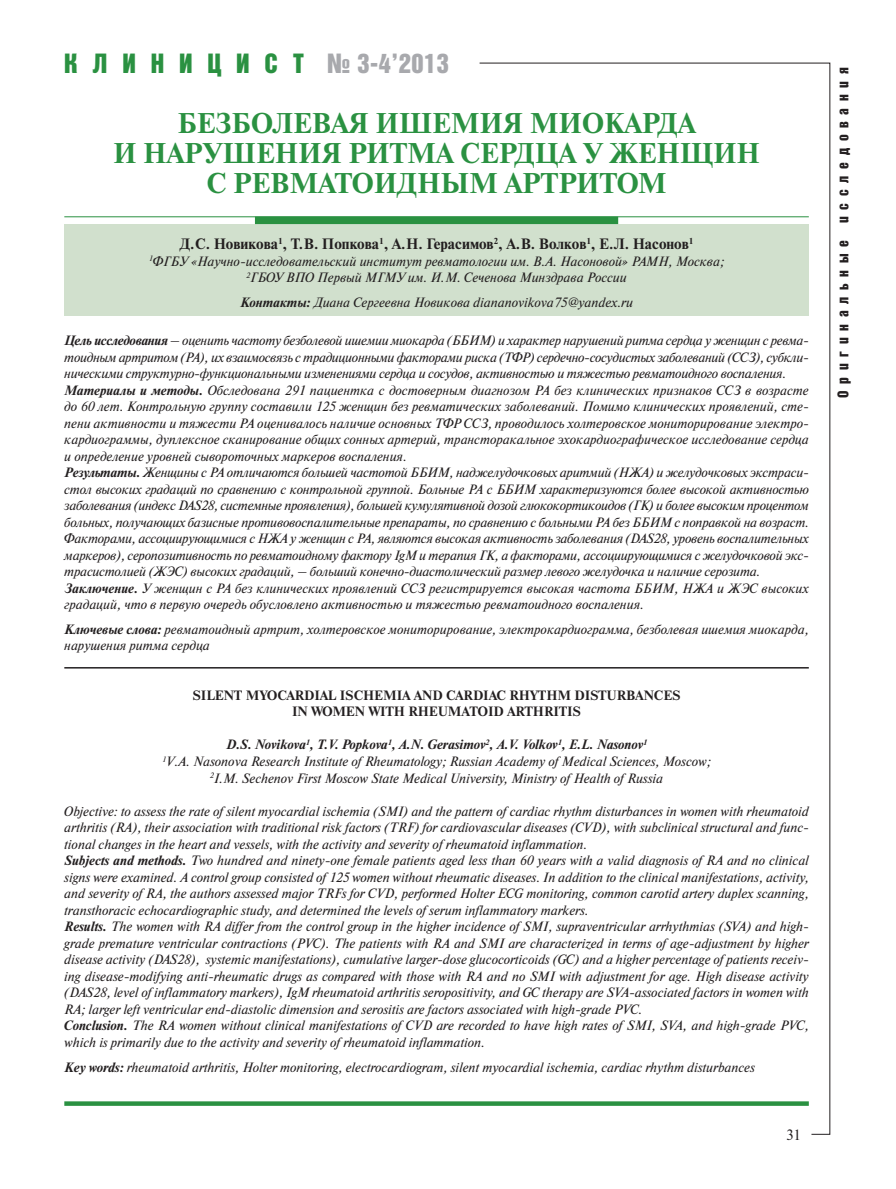
<style>
.page{position:relative;width:896px;height:1189px;background:#fff}
.page>*{position:absolute;margin:0;border:0;box-sizing:border-box;transform-origin:0 0}
.t1{font:700 28.5px/30px "Newton C";color:#2a9141;text-align:center}
.t2{font:27px "Bastion Kontrast Alt C";letter-spacing:.55em;color:#2a9141}
.t3{font:700 15px "Newton C";color:#231f20}
.t4{font:15px "Bastion Kontrast Alt C";letter-spacing:.45em;color:#231f20}
.t5{font:15px "Newton C";color:#231f20}
.t6{font:italic 13.5px/16.5px "Newton C";color:#231f20}
.t7{font:700 13.5px/16.2px "Newton C";color:#231f20;text-align:center}
.s1{color:#a8a9ad}
.s2{font-weight:700}
</style>
<div class="page">
<svg style="left:479px;top:63px;width:351px;height:1071px"></svg>
<div style="left:64px;top:224px;width:744px;height:92px;background:#d1e0cd"></div>
<div style="left:255px;top:217px;width:363px;height:7px;background:#2a9141"></div>
<hr style="left:64px;top:216px;width:744px;height:1px;background:#2a9141">
<hr style="left:64px;top:667px;width:744px;height:1px;background:#231f20">
<div style="left:64px;top:1101px;width:744px;height:5px;background:#2a9141"></div>
<h2 class="t2" style="left:64px;top:54px;width:386px">КЛИНИЦИСТ <span class="s1">№ 3-4’2013</span></h2>
<h1 class="t1" style="left:113px;top:110px;width:648px">БЕЗБОЛЕВАЯ ИШЕМИЯ МИОКАРДА<br>И НАРУШЕНИЯ РИТМА СЕРДЦА У ЖЕНЩИН<br>С РЕВМАТОИДНЫМ АРТРИТОМ</h1>
<p class="t3" style="left:180px;top:238px;width:515px">Д. С. Новикова<sup>1</sup>, Т. В. Попкова<sup>1</sup>, А. Н. Герасимов<sup>2</sup>, А. В. Волков<sup>1</sup>, Е. Л. Насонов<sup>1</sup></p>
<p class="t6" style="left:149px;top:254px;width:576px;text-align:center"><sup>1</sup>ФГБУ «Научно-исследовательский институт ревматологии им. В.А. Насоновой» РАМН, Москва;<br><sup>2</sup>ГБОУ ВПО Первый МГМУ им. И. М. Сеченова Минздрава России</p>
<p class="t6" style="left:240px;top:296px;width:394px"><span class="s2">Контакты:</span> Диана Сергеевна Новикова diananovikova75@yandex.ru</p>
<p class="t6" style="left:64px;top:333px;width:746px"><span class="s2">Цель исследования</span> – оценить частоту безболевой ишемии миокарда (ББИМ) и характер нарушений ритма сердца у женщин с ревма&shy;тоидным артритом (РА), их взаимосвязь с традиционными факторами риска (ТФР) сердечно-сосудистых заболеваний (ССЗ), субкли&shy;ническими структурно-функциональными изменениями сердца и сосудов, активностью и тяжестью ревматоидного воспаления.<br><span class="s2">Материалы и методы.</span> Обследована 291 пациентка с достоверным диагнозом РА без клинических признаков ССЗ в возрасте до 60 лет. Контрольную группу составили 125 женщин без ревматических заболеваний. Помимо клинических проявлений, сте&shy;пени активности и тяжести РА оценивалось наличие основных ТФР ССЗ, проводилось холтеровское мониторирование электро&shy;кардиограммы, дуплексное сканирование общих сонных артерий, трансторакальное эхокардиографическое исследование сердца и определение уровней сывороточных маркеров воспаления.<br><span class="s2">Результаты.</span> Женщины с РА отличаются большей частотой ББИМ, наджелудочковых аритмий (НЖА) и желудочковых экстраси&shy;стол высоких градаций по сравнению с контрольной группой. Больные РА с ББИМ характеризуются более высокой активностью заболевания (индекс DAS28, системные проявления), большей кумулятивной дозой глюкокортикоидов (ГК) и более высоким процентом больных, получающих базисные противовоспалительные препараты, по сравнению с больными РА без ББИМ с поправкой на возраст.<br>Факторами, ассоциирующимися с НЖА у женщин с РА, являются высокая активность заболевания (DAS28, уровень воспалительных маркеров), серопозитивность по ревматоидному фактору IgM и терапия ГК, а факторами, ассоциирующимися с желудочковой экс&shy;трасистолией (ЖЭС) высоких градаций, – больший конечно-диастолический размер левого желудочка и наличие серозита.<br><span class="s2">Заключение.</span> У женщин с РА без клинических проявлений ССЗ регистрируется высокая частота ББИМ, НЖА и ЖЭС высоких градаций, что в первую очередь обусловлено активностью и тяжестью ревматоидного воспаления.</p>
<p class="t6" style="left:64px;top:622px;width:746px"><span class="s2">Ключевые слова:</span> ревматоидный артрит, холтеровское мониторирование, электрокардиограмма, безболевая ишемия миокарда, нарушения ритма сердца</p>
<p class="t7" style="left:192px;top:688px;width:490px">SILENT MYOCARDIAL ISCHEMIA AND CARDIAC RHYTHM DISTURBANCES<br>IN WOMEN WITH RHEUMATOID ARTHRITIS</p>
<p class="t6" style="left:162px;top:738px;width:550px;text-align:center"><span class="s2">D.S. Novikova</span><sup>1</sup><span class="s2">, T.V. Popkova</span><sup>1</sup><span class="s2">, A.N. Gerasimov</span><sup>2</sup><span class="s2">, A.V. Volkov</span><sup>1</sup><span class="s2">, E.L. Nasonov</span><sup>1<br></sup><sup>1</sup>V.A. Nasonova Research Institute of Rheumatology; Russian Academy of Medical Sciences, Moscow;<br><sup>2</sup>I.M. Sechenov First Moscow State Medical University, Ministry of Health of Russia</p>
<p class="t6" style="left:64px;top:804px;width:746px">Objective: to assess the rate of silent myocardial ischemia (SMI) and the pattern of cardiac rhythm disturbances in women with rheumatoid arthritis (RA), their association with traditional risk factors (TRF) for cardiovascular diseases (CVD), with subclinical structural and func&shy;tional changes in the heart and vessels, with the activity and severity of rheumatoid inflammation.<br><span class="s2">Subjects and methods.</span> Two hundred and ninety-one female patients aged less than 60 years with a valid diagnosis of RA and no clinical signs were examined. A control group consisted of 125 women without rheumatic diseases. In addition to the clinical manifestations, activity, and severity of RA, the authors assessed major TRFs for CVD, performed Holter ECG monitoring, common carotid artery duplex scanning, transthoracic echocardiographic study, and determined the levels of serum inflammatory markers.<br><span class="s2">Results.</span> The women with RA differ from the control group in the higher incidence of SMI, supraventricular arrhythmias (SVA) and high&shy;grade premature ventricular contractions (PVC). The patients with RA and SMI are characterized in terms of age-adjustment by higher disease activity (DAS28), systemic manifestations), cumulative larger-dose glucocorticoids (GC) and a higher percentage of patients receiv&shy;ing disease-modifying anti-rheumatic drugs as compared with those with RA and no SMI with adjustment for age. High disease activity (DAS28, level of inflammatory markers), IgM rheumatoid arthritis seropositivity, and GC therapy are SVA-associated factors in women with RA; larger left ventricular end-diastolic dimension and serositis are factors associated with high-grade PVC.<br><span class="s2">Conclusion.</span> The RA women without clinical manifestations of CVD are recorded to have high rates of SMI, SVA, and high-grade PVC, which is primarily due to the activity and severity of rheumatoid inflammation.</p>
<p class="t6" style="left:64px;top:1060px;width:692px"><span class="s2">Key words:</span> rheumatoid arthritis, Holter monitoring, electrocardiogram, silent myocardial ischemia, cardiac rhythm disturbances</p>
<p class="t5" style="left:786px;top:1130px;width:16px">31</p>
<p class="t4" style="left:837px;top:398px;width:332px;rotate:-90deg">Оригинальные исследования</p>
</div>
